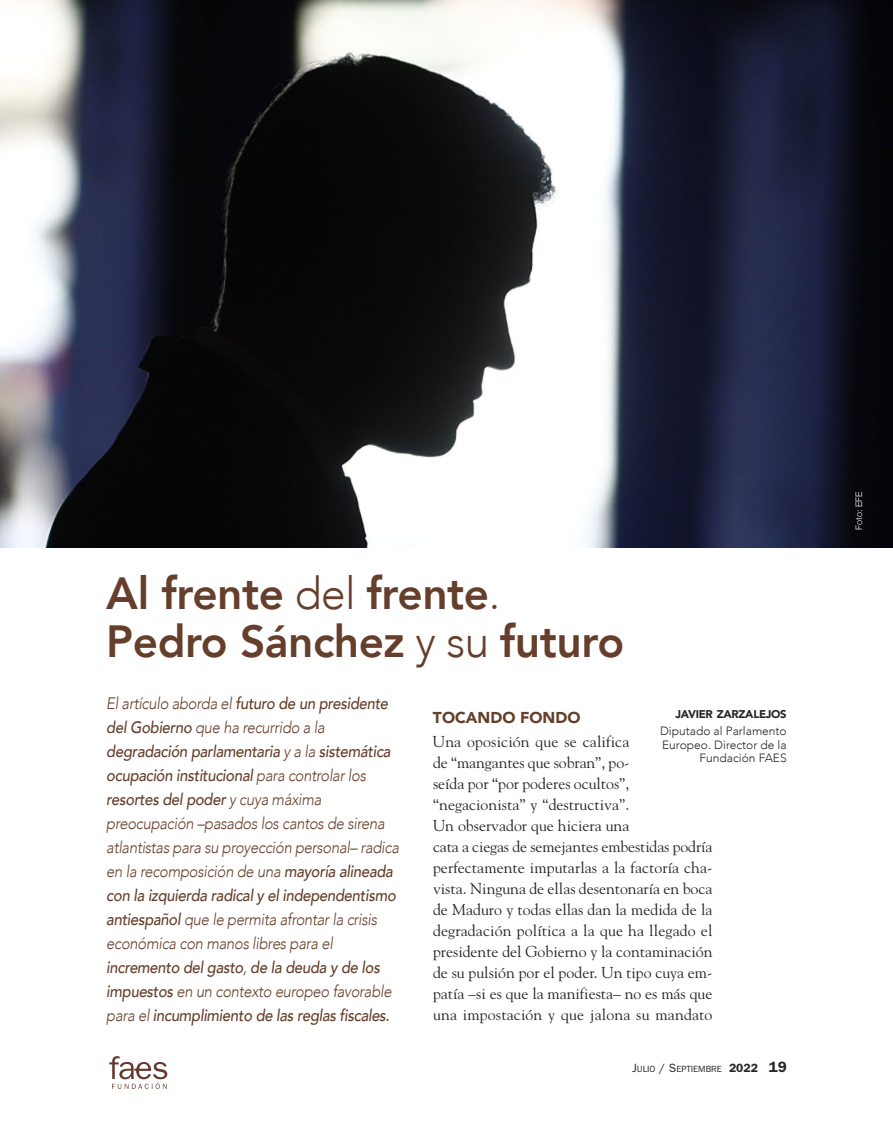
<style>
.page{position:relative;width:893px;height:1127px;background:#fff}
.page>*{position:absolute;margin:0;border:0;box-sizing:border-box;transform-origin:0 0}
.t1{font:800 45px/48px "Avenir";letter-spacing:-.01em;color:#653f2b}
.t2{font:italic 300 16.5px/24px "Avenir";letter-spacing:-.02em;color:#653f2b;scale:.9 1}
.t3{font:15.75px/21px "Goudy";color:#272526}
.t4{font:900 15.75px "Avenir";color:#653f2b}
.t5{font:300 12px/13.5px "Avenir";color:#272526;text-align:right}
.t6{font:900 11.25px "Avenir";letter-spacing:-.025em;color:#272526}
.t7{font:9px "Franklin Gothic";color:#272526}
.t8{font:300 9px "Helvetica Neue";color:#fff}
.s1{font-weight:300}
.s2{font-weight:500}
.s3{font-size:12px}
.s4{font-weight:600;font-size:12px}
.s5{font-weight:600;font-size:15px}
</style>
<div class="page">
<svg style="left:109px;top:1056px;width:58px;height:33px"></svg>
<img style="left:0;top:0;width:893px;height:548px">
<h1 class="t1" style="left:106px;top:570px;width:519px">Al frente <span class="s1">del</span> frente<span class="s1">.<br></span>Pedro Sánchez <span class="s1">y su</span> futuro</h1>
<p class="t2" style="left:106px;top:692px;width:327px">El artículo aborda el <span class="s2">futuro de un presidente del Gobierno</span> que ha recurrido a la <span class="s2">degradación parlamentaria</span> y a la <span class="s2">sistemática ocupación institucional</span> para controlar los <span class="s2">resortes del poder</span> y cuya máxima preocupación –pasados los cantos de sirena atlantistas para su proyección personal– radica en la recomposición de una <span class="s2">mayoría alineada con la izquierda radical y el independentismo antiespañol</span> que le permita afrontar la crisis económica con manos libres para el <span class="s2">incremento del gasto</span>, <span class="s2">de la deuda y de los impuestos</span> en un contexto europeo favorable para el <span class="s2">incumplimiento de las reglas fiscales.</span></p>
<p class="t6" style="left:675px;top:706px;width:113px">JAVIER ZARZALEJOS</p>
<p class="t5" style="left:660px;top:725px;width:128px">Diputado al Parlamento<br>Europeo. Director de la<br>Fundación FAES</p>
<p class="t4" style="left:433px;top:707px;width:149px">TOCANDO FONDO</p>
<p class="t3" style="left:433px;top:732px;width:281px">Una oposición que se califica<br>de “mangantes que sobran”, po-<br>seída por “por poderes ocultos”, “negacionista” y “destructiva”.<br>Un observador que hiciera una<br>cata a ciegas de semejantes embestidas podría perfectamente imputarlas a la factoría cha&shy;vista. Ninguna de ellas desentonaría en boca de Maduro y todas ellas dan la medida de la degradación política a la que ha llegado el presidente del Gobierno y la contaminación de su pulsión por el poder. Un tipo cuya em&shy;patía –si es que la manifiesta– no es más que una impostación y que jalona su mandato</p>
<p class="t7" style="left:632px;top:1066px;width:156px"><span class="s3">J</span>ULIO <span class="s3">/ S</span>EPTIEMBRE <span class="s4">2022</span> <span class="s5">19</span></p>
<p class="t8" style="left:853px;top:530px;width:40px;rotate:-90deg">Foto: EFE</p>
</div>
